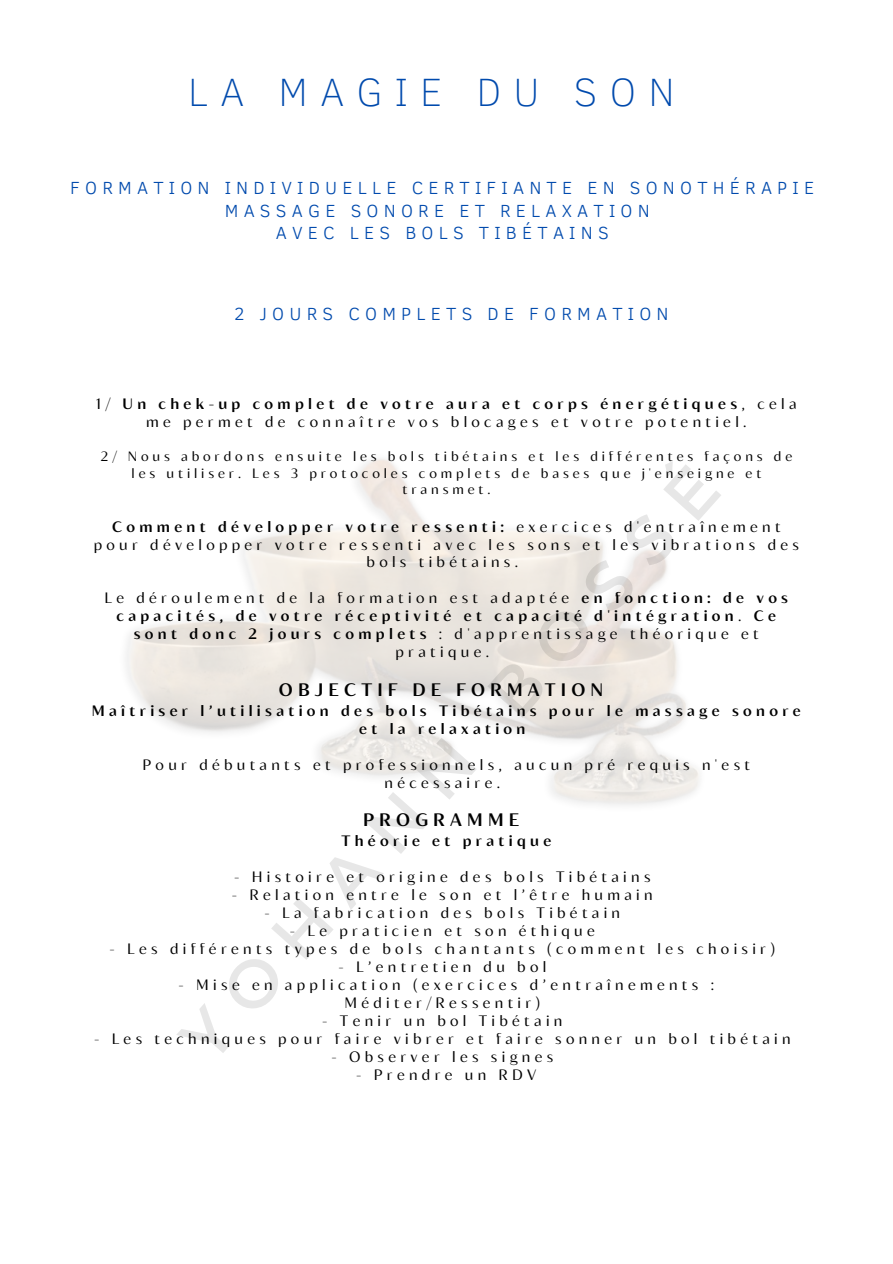
<style>
.page{position:relative;width:893px;height:1264px;background:#fff}
.page>*{position:absolute;margin:0;border:0;box-sizing:border-box;transform-origin:0 0}
.t1{font:67.5px "Montserrat";color:#000}
.t2{font:100 40.5px "Clear Sans";letter-spacing:.29em;color:#004aad}
.t3{font:300 18px/22.5px "Clear Sans";letter-spacing:.29em;color:#004aad;text-align:center}
.t4{font:700 18px "Blacker Sans Text";letter-spacing:.29em;color:#000}
.t5{font:15px/18px "Blacker Sans Text";letter-spacing:.29em;color:#000;text-align:center}
.t6{font:700 15px/18px "Blacker Sans Text";letter-spacing:.29em;color:#000;text-align:center}
.t7{font:13.5px/16.8px "Blacker Sans Text";letter-spacing:.29em;color:#000;text-align:center}
.s1{font-weight:700}
.s2{font-weight:400}
</style>
<div class="page">
<p class="t2" style="left:188px;top:62px;width:488px">LA MAGIE DU SON</p>
<p class="t3" style="left:70px;top:176px;width:745px">FORMATION INDIVIDUELLE CERTIFIANTE EN SONOTHÉRAPIE<br>MASSAGE SONORE ET RELAXATION</p>
<p class="t3" style="left:276px;top:220px;width:334px">AVEC LES BOLS TIBÉTAINS</p>
<p class="t3" style="left:234px;top:301px;width:436px">2 JOURS COMPLETS DE FORMATION</p>
<p class="t5" style="left:96px;top:394px;width:702px">1/ <span class="s1">Un chek-up complet de votre aura et corps énergétiques</span>, cela me permet de connaître vos blocages et votre potentiel.</p>
<p class="t7" style="left:101px;top:447px;width:693px">2/ Nous abordons ensuite les bols tibétains et les différentes façons de les utiliser. Les 3 protocoles complets de bases que j'enseigne et transmet.</p>
<p class="t5" style="left:94px;top:516px;width:706px"><span class="s1">Comment développer votre ressenti:</span> exercices d'entraînement pour développer votre ressenti avec les sons et les vibrations des bols tibétains.</p>
<p class="t6" style="left:105px;top:588px;width:685px"><span class="s2">Le déroulement de la formation est adaptée</span> en fonction: de vos capacités, de votre réceptivité et capacité d'intégration<span class="s2">.</span> Ce sont donc 2 jours complets <span class="s2">: d'apprentissage théorique et pratique.</span></p>
<p class="t4" style="left:279px;top:678px;width:326px">OBJECTIF DE FORMATION</p>
<p class="t6" style="left:92px;top:701px;width:710px">Maîtriser l’utilisation des bols Tibétains pour le massage sonore et la relaxation</p>
<p class="t5" style="left:143px;top:755px;width:609px">Pour débutants et professionnels, aucun pré requis n'est nécessaire.</p>
<p class="t4" style="left:363px;top:808px;width:157px">PROGRAMME</p>
<p class="t6" style="left:341px;top:831px;width:211px">Théorie et pratique</p>
<p class="t5" style="left:234px;top:867px;width:418px">- Histoire et origine des bols Tibétains</p>
<p class="t5" style="left:232px;top:885px;width:422px">- Relation entre le son et l’être humain</p>
<p class="t5" style="left:264px;top:903px;width:357px">- La fabrication des bols Tibétain</p>
<p class="t5" style="left:290px;top:921px;width:306px">- Le praticien et son éthique</p>
<p class="t5" style="left:110px;top:939px;width:666px">- Les différents types de bols chantants (comment les choisir)</p>
<p class="t5" style="left:338px;top:957px;width:209px">- L’entretien du bol</p>
<p class="t5" style="left:179px;top:975px;width:537px">- Mise en application (exercices d’entraînements :<br>Méditer/Ressentir)</p>
<p class="t5" style="left:322px;top:1011px;width:242px">- Tenir un bol Tibétain</p>
<p class="t5" style="left:94px;top:1029px;width:698px">- Les techniques pour faire vibrer et faire sonner un bol tibétain</p>
<p class="t5" style="left:331px;top:1047px;width:223px">- Observer les signes</p>
<p class="t5" style="left:356px;top:1065px;width:182px">- Prendre un RDV</p>
<h1 class="t1" style="left:160px;top:1019px;width:770px;rotate:-48deg">YOHANN BOSSÉ</h1>
</div>
